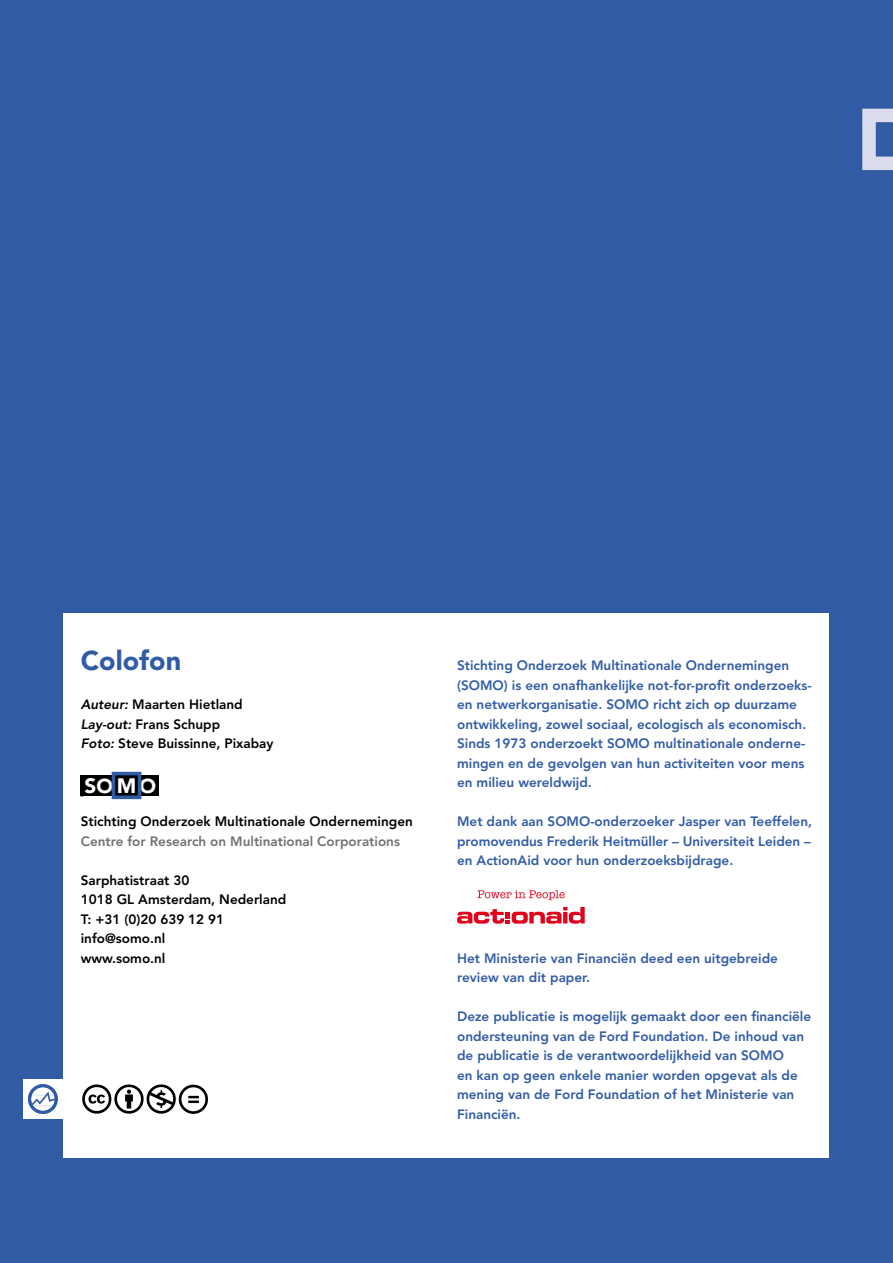
<style>
.page{position:relative;width:893px;height:1263px;background:#315ca4}
.page>*{position:absolute;margin:0;border:0;box-sizing:border-box;transform-origin:0 0}
.t1{font:900 27px "Avenir LT Std";color:#315ca4}
.t2{font:900 20.7px "Avenir LT Std";color:#fff}
.t3{font:800 13.5px/19.5px "Avenir LT Std";color:#315ca4}
.t4{font:800 13.5px/19.5px "Avenir LT Std";color:#000}
.t5{font:800 13.5px "Avenir LT Std";color:#707172}
.s1{font-style:italic}
.s2{font-size:19.95px}
</style>
<div class="page">
<svg style="left:862px;top:109px;width:31px;height:61px"></svg>
<div style="left:64px;top:613px;width:765px;height:545px;background:#fff"></div>
<div style="left:81px;top:775px;width:78px;height:21px;background:#000"></div>
<div style="left:112px;top:772px;width:29px;height:27px;border:4px solid #315ca4"></div>
<svg style="left:457px;top:907px;width:128px;height:17px"></svg>
<svg style="left:477px;top:890px;width:88px;height:10px"></svg>
<div style="left:23px;top:1080px;width:42px;height:39px;background:#fff"></div>
<svg style="left:82px;top:1084px;width:126px;height:30px"></svg>
<svg style="left:28px;top:1084px;width:30px;height:30px"></svg>
<h1 class="t1" style="left:81px;top:644px;width:102px">Colofon</h1>
<p class="t4" style="left:81px;top:695px;width:194px"><span class="s1">Auteur:</span> Maarten Hietland<br><span class="s1">Lay-out:</span> Frans Schupp<br><span class="s1">Foto:</span> Steve Buissinne, Pixabay</p>
<h2 class="t2" style="left:81px;top:773px;width:77px"><sub>,</sub>S<span class="s2">O</span> M <span class="s2">O</span></h2>
<p class="t4" style="left:81px;top:812px;width:334px">Stichting Onderzoek Multinationale Ondernemingen</p>
<p class="t5" style="left:81px;top:833px;width:321px">Centre for Research on Multinational Corporations</p>
<p class="t4" style="left:81px;top:870px;width:207px">Sarphatistraat 30<br>1018 GL Amsterdam, Nederland<br>T: +31 (0)20 639 12 91 info@somo.nl<br>www.somo.nl</p>
<p class="t3" style="left:457px;top:656px;width:356px">Stichting Onderzoek Multinationale Ondernemingen (SOMO) is een onafhankelijke not-for-profit onderzoeks&shy;en netwerkorganisatie. SOMO richt zich op duurzame ontwikkeling, zowel sociaal, ecologisch als economisch.<br>Sinds 1973 onderzoekt SOMO multinationale onderne&shy;mingen en de gevolgen van hun activiteiten voor mens en milieu wereldwijd.</p>
<p class="t3" style="left:457px;top:812px;width:356px;text-align:justify">Met dank aan SOMO-onderzoeker Jasper van Teeffelen, promovendus Frederik Heitmüller – Universiteit Leiden – en ActionAid voor hun onderzoeksbijdrage.</p>
<p class="t3" style="left:457px;top:948px;width:322px">Het Ministerie van Financiën deed een uitgebreide review van dit paper.</p>
<p class="t3" style="left:457px;top:1007px;width:356px">Deze publicatie is mogelijk gemaakt door een financiële ondersteuning van de Ford Foundation. De inhoud van de publicatie is de verantwoordelijkheid van SOMO<br>en kan op geen enkele manier worden opgevat als de mening van de Ford Foundation of het Ministerie van Financiën.</p>
</div>
